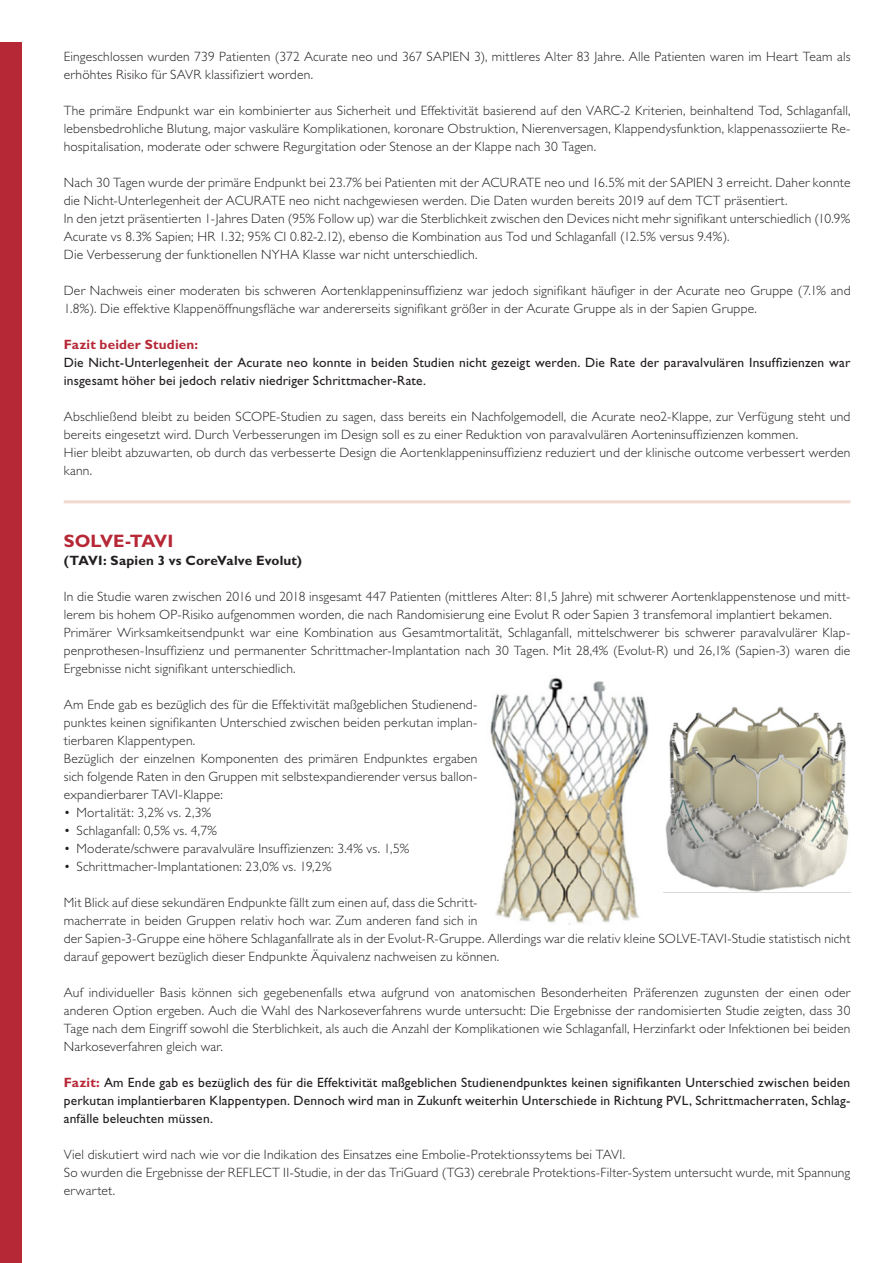
<style>
.page{position:relative;width:893px;height:1263px;background:#fff}
.page>*{position:absolute;margin:0;border:0;box-sizing:border-box;transform-origin:0 0}
.t1{font:700 18px "Gill Sans Std";letter-spacing:.005em;color:#b72837}
.t2{font:300 13.5px/18px "Gill Sans Std";letter-spacing:.015em;color:#231f20}
.t3{font:13.5px/18px "Gill Sans Std";letter-spacing:.015em;color:#231f20}
.t4{font:700 13.5px "Gill Sans Std";letter-spacing:.01em;color:#231f20}
.t5{font:700 13.5px "Gill Sans Std";letter-spacing:.015em;color:#b72837}
.s1{font-weight:700;color:#b72837}
</style>
<div class="page">
<div style="left:0;top:43px;width:21px;height:1220px;background:#b72837"></div>
<img style="left:490px;top:678px;width:158px;height:247px">
<img style="left:665px;top:706px;width:184px;height:186px">
<hr style="left:64px;top:500px;width:786px;height:3px;background:#f1d9d0">
<p class="t2" style="left:64px;top:47px;width:788px">Eingeschlossen wurden 739 Patienten (372 Acurate neo und 367 SAPIEN 3), mittleres Alter 83 Jahre. Alle Patienten waren im Heart Team als erhöhtes Risiko für SAVR klassifiziert worden.</p>
<p class="t2" style="left:64px;top:101px;width:788px;text-align:justify">The primäre Endpunkt war ein kombinierter aus Sicherheit und Effektivität basierend auf den VARC-2 Kriterien, beinhaltend Tod, Schlaganfall, lebensbedrohliche Blutung, major vaskuläre Komplikationen, koronare Obstruktion, Nierenversagen, Klappendysfunktion, klappenassoziierte Re&shy;hospitalisation, moderate oder schwere Regurgitation oder Stenose an der Klappe nach 30 Tagen.</p>
<p class="t2" style="left:64px;top:173px;width:788px">Nach 30 Tagen wurde der primäre Endpunkt bei 23.7% bei Patienten mit der ACURATE neo und 16.5% mit der SAPIEN 3 erreicht. Daher konnte die Nicht-Unterlegenheit der ACURATE neo nicht nachgewiesen werden. Die Daten wurden bereits 2019 auf dem TCT präsentiert.</p>
<p class="t2" style="left:64px;top:209px;width:788px">In den jetzt präsentierten 1-Jahres Daten (95% Follow up) war die Sterblichkeit zwischen den Devices nicht mehr signifikant unterschiedlich (10.9%<br>Acurate vs 8.3% Sapien; HR 1.32; 95% CI 0.82-2.12), ebenso die Kombination aus Tod und Schlaganfall (12.5% versus 9.4%).</p>
<p class="t2" style="left:64px;top:245px;width:415px">Die Verbesserung der funktionellen NYHA Klasse war nicht unterschiedlich.</p>
<p class="t2" style="left:64px;top:281px;width:788px">Der Nachweis einer moderaten bis schweren Aortenklappeninsuffizienz war jedoch signifikant häufiger in der Acurate neo Gruppe (7.1% and<br>1.8%). Die effektive Klappenöffnungsfläche war andererseits signifikant größer in der Acurate Gruppe als in der Sapien Gruppe.</p>
<p class="t5" style="left:64px;top:336px;width:136px">Fazit beider Studien:</p>
<p class="t3" style="left:64px;top:353px;width:788px">Die Nicht-Unterlegenheit der Acurate neo konnte in beiden Studien nicht gezeigt werden. Die Rate der paravalvulären Insuffizienzen war insgesamt höher bei jedoch relativ niedriger Schrittmacher-Rate.</p>
<p class="t2" style="left:64px;top:407px;width:788px">Abschließend bleibt zu beiden SCOPE-Studien zu sagen, dass bereits ein Nachfolgemodell, die Acurate neo2-Klappe, zur Verfügung steht und bereits eingesetzt wird. Durch Verbesserungen im Design soll es zu einer Reduktion von paravalvulären Aorteninsuffizienzen kommen.</p>
<p class="t2" style="left:64px;top:443px;width:788px">Hier bleibt abzuwarten, ob durch das verbesserte Design die Aortenklappeninsuffizienz reduziert und der klinische outcome verbessert werden kann.</p>
<p class="t1" style="left:64px;top:530px;width:111px">SOLVE-TAVI</p>
<p class="t4" style="left:64px;top:552px;width:240px">(TAVI: Sapien 3 vs CoreValve Evolut)</p>
<p class="t2" style="left:64px;top:587px;width:788px">In die Studie waren zwischen 2016 und 2018 insgesamt 447 Patienten (mittleres Alter: 81,5 Jahre) mit schwerer Aortenklappenstenose und mitt&shy;lerem bis hohem OP-Risiko aufgenommen worden, die nach Randomisierung eine Evolut R oder Sapien 3 transfemoral implantiert bekamen.</p>
<p class="t2" style="left:64px;top:623px;width:788px;text-align:justify">Primärer Wirksamkeitsendpunkt war eine Kombination aus Gesamtmortalität, Schlaganfall, mittelschwerer bis schwerer paravalvulärer Klap&shy;penprothesen-Insuffizienz und permanenter Schrittmacher-Implantation nach 30 Tagen. Mit 28,4% (Evolut-R) und 26,1% (Sapien-3) waren die Ergebnisse nicht signifikant unterschiedlich.</p>
<p class="t2" style="left:64px;top:695px;width:415px;text-align:justify">Am Ende gab es bezüglich des für die Effektivität maßgeblichen Studienend&shy;punktes keinen signifikanten Unterschied zwischen beiden perkutan implan&shy;tierbaren Klappentypen.</p>
<p class="t2" style="left:64px;top:749px;width:415px;text-align:justify">Bezüglich der einzelnen Komponenten des primären Endpunktes ergaben sich folgende Raten in den Gruppen mit selbstexpandierender versus ballon&shy;expandierbarer TAVI-Klappe:</p>
<p class="t2" style="left:64px;top:803px;width:149px">• Mortalität: 3,2% vs. 2,3%</p>
<p class="t2" style="left:64px;top:821px;width:154px">• Schlaganfall: 0,5% vs. 4,7%</p>
<p class="t2" style="left:64px;top:839px;width:347px">• Moderate/schwere paravalvuläre Insuffizienzen: 3.4% vs. 1,5%</p>
<p class="t2" style="left:64px;top:857px;width:269px">• Schrittmacher-Implantationen: 23,0% vs. 19,2%</p>
<p class="t2" style="left:64px;top:893px;width:788px">Mit Blick auf diese sekundären Endpunkte fällt zum einen auf, dass die Schritt-<br>macherrate in beiden Gruppen relativ hoch war. Zum anderen fand sich in<br>der Sapien-3-Gruppe eine höhere Schlaganfallrate als in der Evolut-R-Gruppe. Allerdings war die relativ kleine SOLVE-TAVI-Studie statistisch nicht darauf gepowert bezüglich dieser Endpunkte Äquivalenz nachweisen zu können.</p>
<p class="t2" style="left:64px;top:983px;width:788px;text-align:justify">Auf individueller Basis können sich gegebenenfalls etwa aufgrund von anatomischen Besonderheiten Präferenzen zugunsten der einen oder anderen Option ergeben. Auch die Wahl des Narkoseverfahrens wurde untersucht: Die Ergebnisse der randomisierten Studie zeigten, dass 30<br>Tage nach dem Eingriff sowohl die Sterblichkeit, als auch die Anzahl der Komplikationen wie Schlaganfall, Herzinfarkt oder Infektionen bei beiden Narkoseverfahren gleich war.</p>
<p class="t3" style="left:64px;top:1073px;width:788px;text-align:justify"><span class="s1">Fazit:</span> Am Ende gab es bezüglich des für die Effektivität maßgeblichen Studienendpunktes keinen signifikanten Unterschied zwischen beiden perkutan implantierbaren Klappentypen. Dennoch wird man in Zukunft weiterhin Unterschiede in Richtung PVL, Schrittmacherraten, Schlag&shy;anfälle beleuchten müssen.</p>
<p class="t2" style="left:64px;top:1145px;width:563px">Viel diskutiert wird nach wie vor die Indikation des Einsatzes eine Embolie-Protektionssytems bei TAVI.</p>
<p class="t2" style="left:64px;top:1163px;width:788px">So wurden die Ergebnisse der REFLECT II-Studie, in der das TriGuard (TG3) cerebrale Protektions-Filter-System untersucht wurde, mit Spannung erwartet.</p>
</div>
